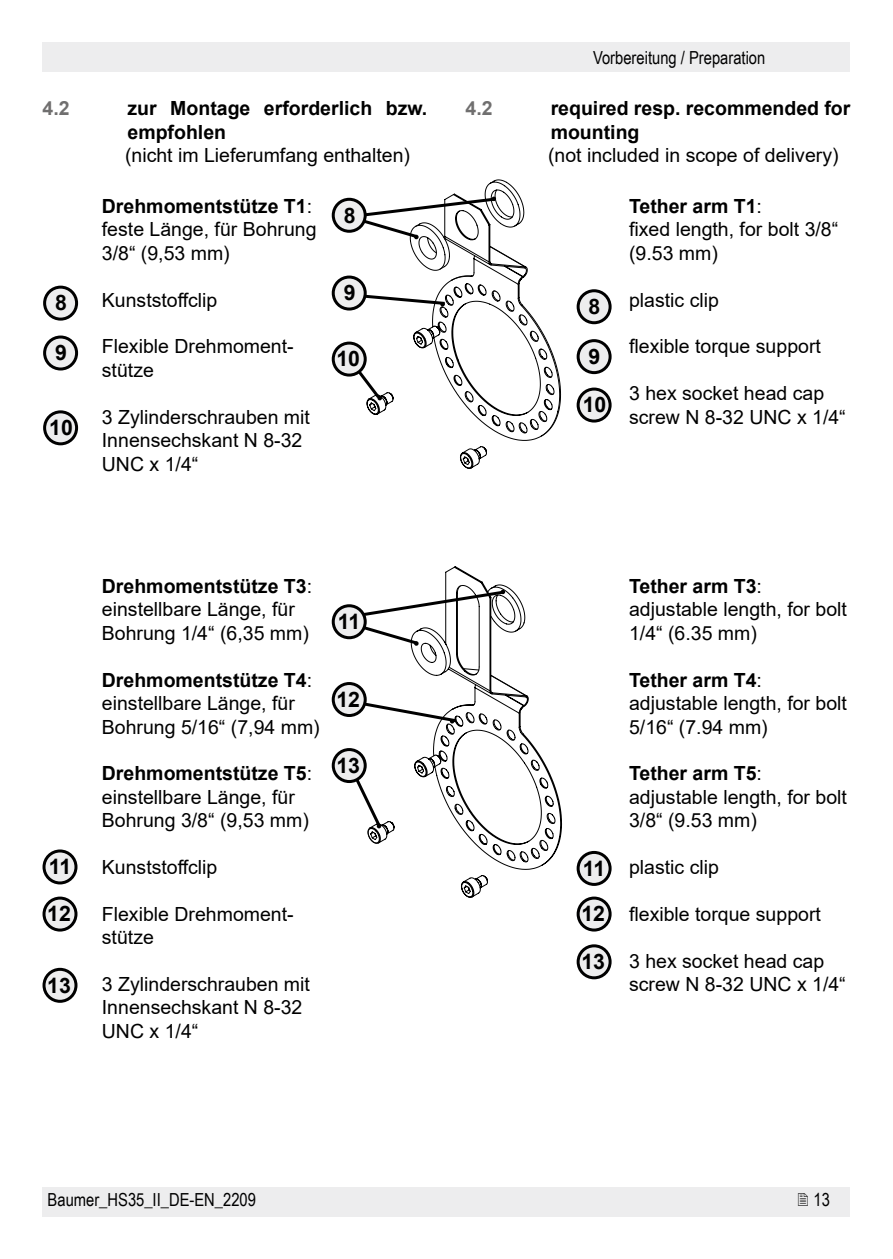
<style>
.page{position:relative;width:893px;height:1259px;background:#fff}
.page>*{position:absolute;margin:0;border:0;box-sizing:border-box;transform-origin:0 0}
.t1{font:700 21.3px/45.6px "Arial";color:#000}
.t2{font:19.5px/23.4px "Arial";color:#000}
.t3{font:700 19.5px/23.4px "Arial";color:#000}
.t4{font:700 19.5px "Arial";color:#706f6f}
.t5{font:18px "Arial Narrow";color:#000}
.s1{font-weight:700}
</style>
<div class="page">
<div style="left:43px;top:43px;width:807px;height:29px;background:#ededee"></div>
<div style="left:43px;top:1187px;width:807px;height:29px;background:#ededee"></div>
<div style="left:45px;top:287px;width:32px;height:32px;background:#ededee;border-radius:50%"></div>
<div style="left:43px;top:286px;width:35px;height:35px;border:3px solid #000;border-radius:50%"></div>
<div style="left:45px;top:337px;width:32px;height:32px;background:#ededee;border-radius:50%"></div>
<div style="left:43px;top:335px;width:35px;height:35px;border:3px solid #000;border-radius:50%"></div>
<svg style="left:460px;top:381px;width:101px;height:88px"></svg>
<svg style="left:445px;top:566px;width:43px;height:331px"></svg>
<svg style="left:445px;top:695px;width:117px;height:175px"></svg>
<svg style="left:333px;top:199px;width:32px;height:32px"></svg>
<div style="left:332px;top:198px;width:35px;height:35px;border:3px solid #000;border-radius:50%"></div>
<svg style="left:333px;top:277px;width:32px;height:32px"></svg>
<div style="left:332px;top:275px;width:35px;height:35px;border:3px solid #000;border-radius:50%"></div>
<svg style="left:346px;top:179px;width:214px;height:262px"></svg>
<div style="left:333px;top:343px;width:32px;height:32px;background:#ededee;border-radius:50%"></div>
<div style="left:332px;top:341px;width:35px;height:35px;border:3px solid #000;border-radius:50%"></div>
<div style="left:45px;top:412px;width:32px;height:32px;background:#ededee;border-radius:50%"></div>
<div style="left:43px;top:410px;width:35px;height:35px;border:3px solid #000;border-radius:50%"></div>
<div style="left:578px;top:291px;width:32px;height:32px;background:#ededee;border-radius:50%"></div>
<div style="left:577px;top:289px;width:35px;height:35px;border:3px solid #000;border-radius:50%"></div>
<div style="left:578px;top:341px;width:32px;height:32px;background:#ededee;border-radius:50%"></div>
<div style="left:577px;top:339px;width:35px;height:35px;border:3px solid #000;border-radius:50%"></div>
<div style="left:578px;top:389px;width:32px;height:32px;background:#ededee;border-radius:50%"></div>
<div style="left:577px;top:387px;width:35px;height:35px;border:3px solid #000;border-radius:50%"></div>
<svg style="left:333px;top:606px;width:32px;height:32px"></svg>
<div style="left:332px;top:604px;width:35px;height:35px;border:3px solid #000;border-radius:50%"></div>
<svg style="left:333px;top:683px;width:32px;height:32px"></svg>
<div style="left:332px;top:682px;width:35px;height:35px;border:3px solid #000;border-radius:50%"></div>
<svg style="left:346px;top:584px;width:180px;height:260px"></svg>
<div style="left:333px;top:749px;width:32px;height:32px;background:#ededee;border-radius:50%"></div>
<div style="left:332px;top:748px;width:35px;height:35px;border:3px solid #000;border-radius:50%"></div>
<div style="left:44px;top:851px;width:32px;height:32px;background:#ededee;border-radius:50%"></div>
<div style="left:43px;top:849px;width:34px;height:35px;border:3px solid #000;border-radius:50%"></div>
<div style="left:44px;top:898px;width:32px;height:32px;background:#ededee;border-radius:50%"></div>
<div style="left:43px;top:896px;width:34px;height:35px;border:3px solid #000;border-radius:50%"></div>
<div style="left:44px;top:969px;width:32px;height:32px;background:#ededee;border-radius:50%"></div>
<div style="left:43px;top:968px;width:34px;height:34px;border:3px solid #000;border-radius:50%"></div>
<div style="left:578px;top:852px;width:32px;height:32px;background:#ededee;border-radius:50%"></div>
<div style="left:577px;top:851px;width:35px;height:35px;border:3px solid #000;border-radius:50%"></div>
<div style="left:578px;top:898px;width:32px;height:32px;background:#ededee;border-radius:50%"></div>
<div style="left:577px;top:896px;width:35px;height:35px;border:3px solid #000;border-radius:50%"></div>
<div style="left:578px;top:946px;width:32px;height:32px;background:#ededee;border-radius:50%"></div>
<div style="left:577px;top:944px;width:35px;height:35px;border:3px solid #000;border-radius:50%"></div>
<p class="t4" style="left:43px;top:95px;width:29px">4.2</p>
<p class="t3" style="left:128px;top:97px;width:301px">zur Montage erforderlich bzw. empfohlen</p>
<p class="t2" style="left:125px;top:144px;width:287px">(nicht im Lieferumfang enthalten)</p>
<p class="t2" style="left:102px;top:194px;width:216px"><span class="s1">Drehmomentstütze T1</span>: feste Länge, für Bohrung<br>3/8“ (9,53 mm)</p>
<p class="t2" style="left:102px;top:288px;width:117px">Kunststoffclip</p>
<p class="t2" style="left:102px;top:335px;width:193px">Flexible Drehmoment&shy;stütze</p>
<p class="t2" style="left:102px;top:405px;width:210px">3 Zylinderschrauben mit<br>Innensechskant N 8-32<br>UNC x 1/4“</p>
<p class="t1" style="left:344px;top:192px;width:13px">8</p>
<p class="t1" style="left:344px;top:270px;width:13px">9</p>
<p class="t1" style="left:55px;top:280px;width:13px">8</p>
<p class="t1" style="left:55px;top:330px;width:13px">9</p>
<p class="t1" style="left:336px;top:336px;width:25px">10</p>
<p class="t1" style="left:49px;top:405px;width:25px">10</p>
<p class="t5" style="left:593px;top:44px;width:174px">Vorbereitung / Preparation</p>
<p class="t4" style="left:466px;top:95px;width:29px">4.2</p>
<p class="t3" style="left:551px;top:97px;width:301px">required resp. recommended for mounting</p>
<p class="t2" style="left:548px;top:144px;width:292px">(not included in scope of delivery)</p>
<p class="t1" style="left:589px;top:284px;width:13px">8</p>
<p class="t1" style="left:589px;top:334px;width:13px">9</p>
<p class="t1" style="left:583px;top:382px;width:25px">10</p>
<p class="t2" style="left:629px;top:194px;width:211px"><span class="s1">Tether arm T1</span>:<br>fixed length, for bolt 3/8“ (9.53 mm)</p>
<p class="t2" style="left:629px;top:288px;width:91px">plastic clip</p>
<p class="t2" style="left:629px;top:335px;width:193px">flexible torque support</p>
<p class="t2" style="left:629px;top:381px;width:218px">3 hex socket head cap screw N 8-32 UNC x 1/4“</p>
<p class="t1" style="left:49px;top:844px;width:24px">11</p>
<p class="t1" style="left:47px;top:891px;width:25px">12</p>
<p class="t1" style="left:47px;top:962px;width:25px">13</p>
<p class="t2" style="left:102px;top:574px;width:212px"><span class="s1">Drehmomentstütze T3</span>: einstellbare Länge, für<br>Bohrung 1/4“ (6,35 mm)</p>
<p class="t2" style="left:102px;top:668px;width:219px"><span class="s1">Drehmomentstütze T4</span>: einstellbare Länge, für<br>Bohrung 5/16“ (7,94 mm)</p>
<p class="t2" style="left:102px;top:761px;width:212px"><span class="s1">Drehmomentstütze T5</span>: einstellbare Länge, für<br>Bohrung 3/8“ (9,53 mm)</p>
<p class="t2" style="left:102px;top:855px;width:117px">Kunststoffclip</p>
<p class="t2" style="left:102px;top:902px;width:193px">Flexible Drehmoment&shy;stütze</p>
<p class="t2" style="left:102px;top:972px;width:210px">3 Zylinderschrauben mit<br>Innensechskant N 8-32<br>UNC x 1/4“</p>
<p class="t1" style="left:338px;top:599px;width:24px">11</p>
<p class="t1" style="left:336px;top:676px;width:25px">12</p>
<p class="t1" style="left:336px;top:743px;width:25px">13</p>
<p class="t1" style="left:581px;top:845px;width:25px">11<br>12</p>
<p class="t1" style="left:581px;top:939px;width:25px">13</p>
<p class="t2" style="left:629px;top:574px;width:219px"><span class="s1">Tether arm T3</span>: adjustable length, for bolt<br>1/4“ (6.35 mm)</p>
<p class="t2" style="left:629px;top:668px;width:219px"><span class="s1">Tether arm T4</span>: adjustable length, for bolt<br>5/16“ (7.94 mm)</p>
<p class="t2" style="left:629px;top:761px;width:219px"><span class="s1">Tether arm T5</span>: adjustable length, for bolt<br>3/8“ (9.53 mm)</p>
<p class="t2" style="left:629px;top:855px;width:91px">plastic clip</p>
<p class="t2" style="left:629px;top:902px;width:193px">flexible torque support</p>
<p class="t2" style="left:629px;top:949px;width:218px">3 hex socket head cap screw N 8-32 UNC x 1/4“</p>
<p class="t5" style="left:48px;top:1186px;width:210px">Baumer_HS35_II_DE-EN_2209</p>
<p class="t5" style="left:814px;top:1186px;width:18px">13</p>
</div>
